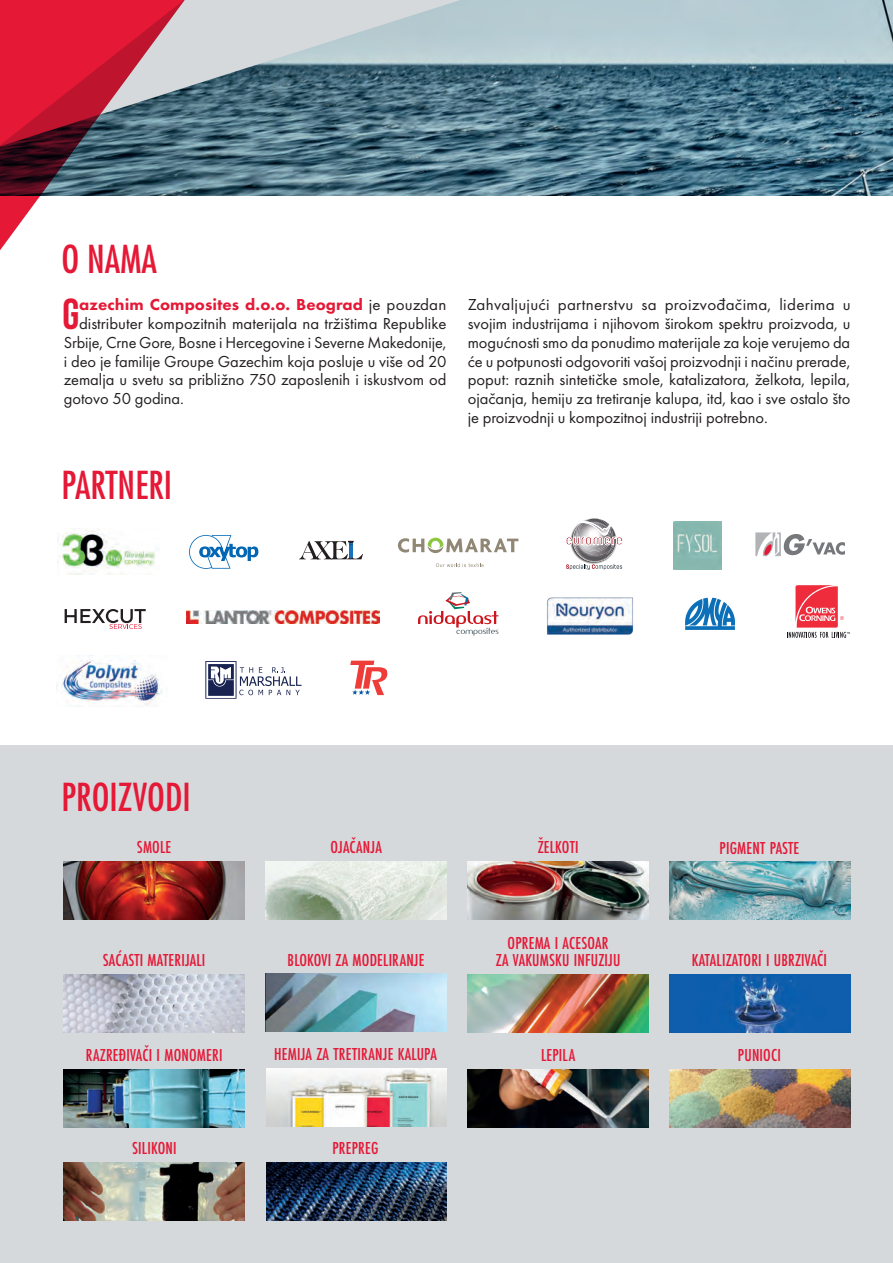
<style>
.page{position:relative;width:893px;height:1263px;background:#fff}
.page>*{position:absolute;margin:0;border:0;box-sizing:border-box;transform-origin:0 0}
.t1{font:700 43.35px "Bebas Neue";color:#e51836}
.t2{font:condensed 37.5px "Futura Std";color:#e51836}
.t3{font:500 18px/16.5px "Futura PT Cond";letter-spacing:.01em;color:#e51836;text-align:center}
.t4{font:16.5px/18.8px "Futura PT";letter-spacing:-.005em;color:#231f20;text-align:justify}
.t5{font:800 16.5px "Futura PT";letter-spacing:.005em;color:#e51836}
.s1{font-weight:400;color:#231f20}
</style>
<div class="page">
<img style="left:217px;top:0;width:676px;height:196px">
<svg style="left:217px;top:0;width:243px;height:146px;background:#829ba6"></svg>
<svg style="left:0;top:0;width:217px;height:250px"></svg>
<svg style="left:0;top:0;width:184px;height:145px;background:#bd3d53"></svg>
<div style="left:0;top:746px;width:893px;height:517px;background:#d5d9dc"></div>
<img style="left:468px;top:974px;width:180px;height:58px">
<img style="left:468px;top:862px;width:180px;height:58px">
<img style="left:670px;top:1069px;width:180px;height:58px">
<img style="left:468px;top:1069px;width:180px;height:58px">
<img style="left:670px;top:974px;width:180px;height:58px">
<img style="left:266px;top:1162px;width:180px;height:58px">
<img style="left:670px;top:862px;width:180px;height:58px">
<img style="left:266px;top:1068px;width:180px;height:58px">
<img style="left:266px;top:974px;width:180px;height:58px">
<img style="left:266px;top:862px;width:180px;height:58px">
<img style="left:64px;top:1069px;width:180px;height:58px">
<img style="left:64px;top:1162px;width:180px;height:58px">
<img style="left:64px;top:974px;width:180px;height:58px">
<img style="left:64px;top:862px;width:180px;height:58px">
<svg style="left:299px;top:541px;width:64px;height:18px"></svg>
<svg style="left:189px;top:535px;width:69px;height:34px"></svg>
<svg style="left:398px;top:538px;width:120px;height:15px"></svg>
<svg style="left:436px;top:563px;width:48px;height:4px"></svg>
<svg style="left:755px;top:532px;width:90px;height:24px"></svg>
<img style="left:674px;top:522px;width:47px;height:47px">
<img style="left:187px;top:611px;width:192px;height:13px">
<svg style="left:418px;top:592px;width:80px;height:44px"></svg>
<img style="left:547px;top:597px;width:87px;height:38px">
<svg style="left:685px;top:598px;width:50px;height:32px"></svg>
<svg style="left:787px;top:585px;width:63px;height:53px"></svg>
<svg style="left:65px;top:609px;width:81px;height:20px"></svg>
<svg style="left:205px;top:661px;width:97px;height:38px"></svg>
<svg style="left:350px;top:661px;width:37px;height:34px"></svg>
<img style="left:56px;top:655px;width:106px;height:52px">
<img style="left:57px;top:529px;width:102px;height:45px">
<svg style="left:566px;top:518px;width:57px;height:52px"></svg>
<h2 class="t2" style="left:62px;top:237px;width:97px">O NAMA</h2>
<h1 class="t1" style="left:62px;top:290px;width:18px">G</h1>
<p class="t5" style="left:79px;top:294px;width:369px">azechim Composites d.o.o. Beograd <span class="s1">je pouzdan</span></p>
<p class="t4" style="left:79px;top:314px;width:369px">distributer kompozitnih materijala na tržištima Republike</p>
<p class="t4" style="left:64px;top:333px;width:384px">Srbije, Crne Gore, Bosne i Hercegovine i Severne Makedonije,</p>
<p class="t4" style="left:64px;top:352px;width:384px">i deo je familije Groupe Gazechim koja posluje u više od 20</p>
<p class="t4" style="left:64px;top:370px;width:384px">zemalja u svetu sa približno 750 zaposlenih i iskustvom od</p>
<p class="t4" style="left:64px;top:389px;width:122px">gotovo 50 godina.</p>
<h2 class="t2" style="left:62px;top:462px;width:112px">PARTNERI</h2>
<p class="t4" style="left:468px;top:295px;width:384px">Zahvaljujući partnerstvu sa proizvođačima, liderima u svojim industrijama i njihovom širokom spektru proizvoda, u mogućnosti smo da ponudimo materijale za koje verujemo da će u potpunosti odgovoriti vašoj proizvodnji i načinu prerade, poput: raznih sintetičke smole, katalizatora, želkota, lepila, ojačanja, hemiju za tretiranje kalupa, itd, kao i sve ostalo što je proizvodnji u kompozitnoj industriji potrebno.</p>
<h2 class="t2" style="left:62px;top:775px;width:131px">PROIZVODI</h2>
<p class="t3" style="left:137px;top:839px;width:36px">SMOLE</p>
<p class="t3" style="left:330px;top:839px;width:53px">OJAČANJA</p>
<p class="t3" style="left:538px;top:839px;width:42px">ŽELKOTI</p>
<p class="t3" style="left:720px;top:839px;width:81px">PIGMENT PASTE</p>
<p class="t3" style="left:103px;top:952px;width:104px">SAĆASTI MATERIJALI</p>
<p class="t3" style="left:288px;top:952px;width:138px">BLOKOVI ZA MODELIRANJE</p>
<p class="t3" style="left:496px;top:935px;width:126px">OPREMA I ACESOAR<br>ZA VAKUMSKU INFUZIJU</p>
<p class="t3" style="left:692px;top:952px;width:137px">KATALIZATORI I UBRZIVAČI</p>
<p class="t3" style="left:86px;top:1047px;width:138px">RAZREĐIVAČI I MONOMERI</p>
<p class="t3" style="left:274px;top:1045px;width:164px">HEMIJA ZA TRETIRANJE KALUPA</p>
<p class="t3" style="left:541px;top:1047px;width:36px">LEPILA</p>
<p class="t3" style="left:738px;top:1047px;width:44px">PUNIOCI</p>
<p class="t3" style="left:132px;top:1139px;width:46px">SILIKONI</p>
<p class="t3" style="left:332px;top:1139px;width:48px">PREPREG</p>
</div>
